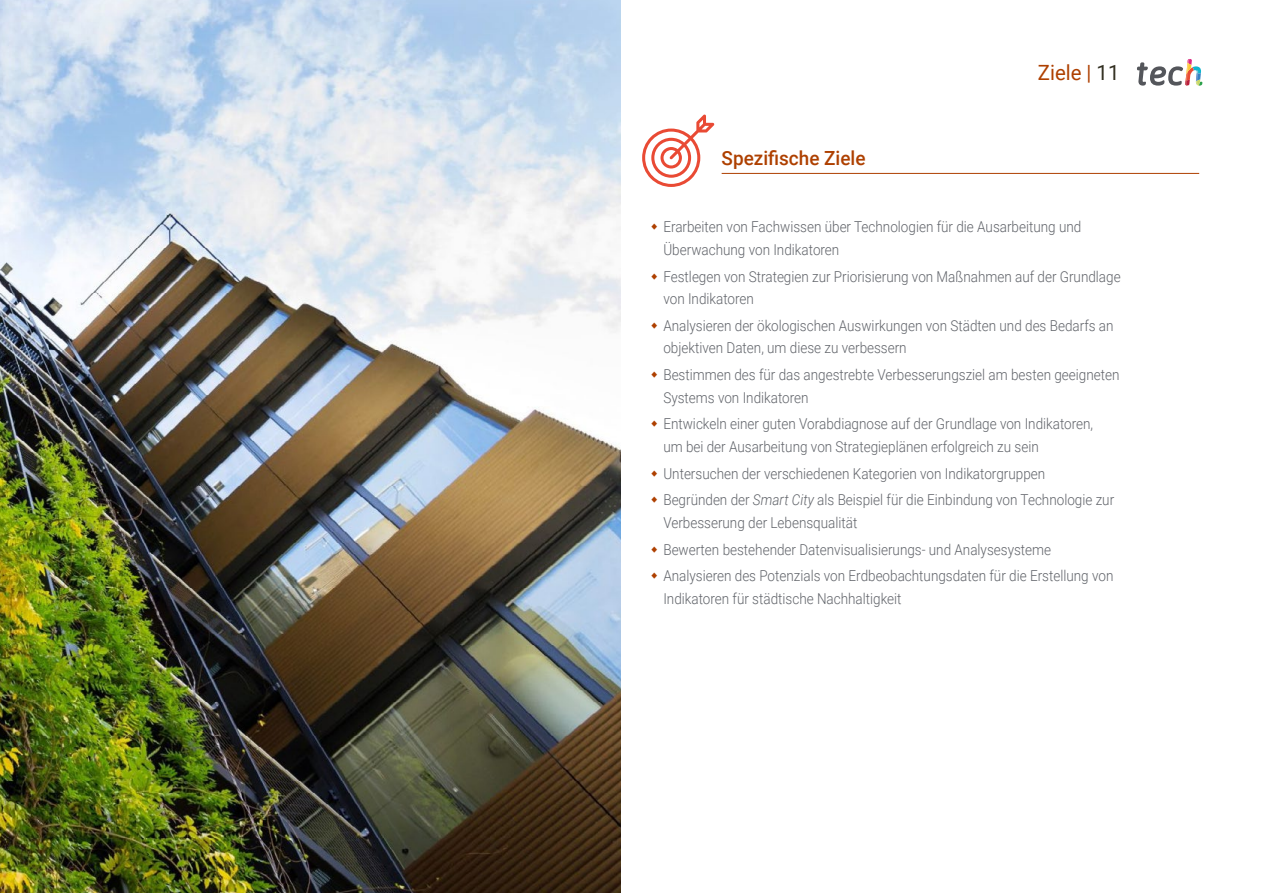
<style>
.page{position:relative;width:1263px;height:893px;background:#fff}
.page>*{position:absolute;margin:0;border:0;box-sizing:border-box;transform-origin:0 0}
.t1{font:21px "Roboto";color:#ae4000}
.t2{font:500 19.5px "Roboto";color:#ae4000}
.t3{font:300 15px/22.5px "Roboto";color:#61646a;scale:.9 1}
.s1{color:#312e20}
.s2{font-style:italic}
</style>
<div class="page">
<hr style="left:722px;top:173px;width:477px;height:1px;background:#ae4000">
<svg style="left:1137px;top:59px;width:65px;height:27px"></svg>
<svg style="left:642px;top:114px;width:72px;height:73px"></svg>
<img style="left:0;top:0;width:621px;height:893px">
<h2 class="t2" style="left:722px;top:144px;width:145px">Spezifische Ziele</h2>
<h1 class="t1" style="left:1038px;top:57px;width:83px">Ziele | <span class="s1">11</span></h1>
<p class="t3" style="left:663px;top:215px;width:466px">Erarbeiten von Fachwissen über Technologien für die Ausarbeitung und<br>Überwachung von Indikatoren</p>
<p class="t3" style="left:663px;top:264px;width:510px">Festlegen von Strategien zur Priorisierung von Maßnahmen auf der Grundlage von Indikatoren</p>
<p class="t3" style="left:663px;top:314px;width:502px">Analysieren der ökologischen Auswirkungen von Städten und des Bedarfs an objektiven Daten, um diese zu verbessern</p>
<p class="t3" style="left:663px;top:363px;width:508px">Bestimmen des für das angestrebte Verbesserungsziel am besten geeigneten<br>Systems von Indikatoren</p>
<p class="t3" style="left:663px;top:412px;width:479px">Entwickeln einer guten Vorabdiagnose auf der Grundlage von Indikatoren, um bei der Ausarbeitung von Strategieplänen erfolgreich zu sein</p>
<p class="t3" style="left:663px;top:459px;width:502px;line-height:26.7px">Untersuchen der verschiedenen Kategorien von Indikatorgruppen<br>Begründen der <span class="s2">Smart City</span> als Beispiel für die Einbindung von Technologie zur</p>
<p class="t3" style="left:663px;top:509px;width:501px;line-height:26.7px">Verbesserung der Lebensqualität<br>Bewerten bestehender Datenvisualisierungs- und Analysesysteme<br>Analysieren des Potenzials von Erdbeobachtungsdaten für die Erstellung von</p>
<p class="t3" style="left:663px;top:587px;width:266px">Indikatoren für städtische Nachhaltigkeit</p>
</div>
